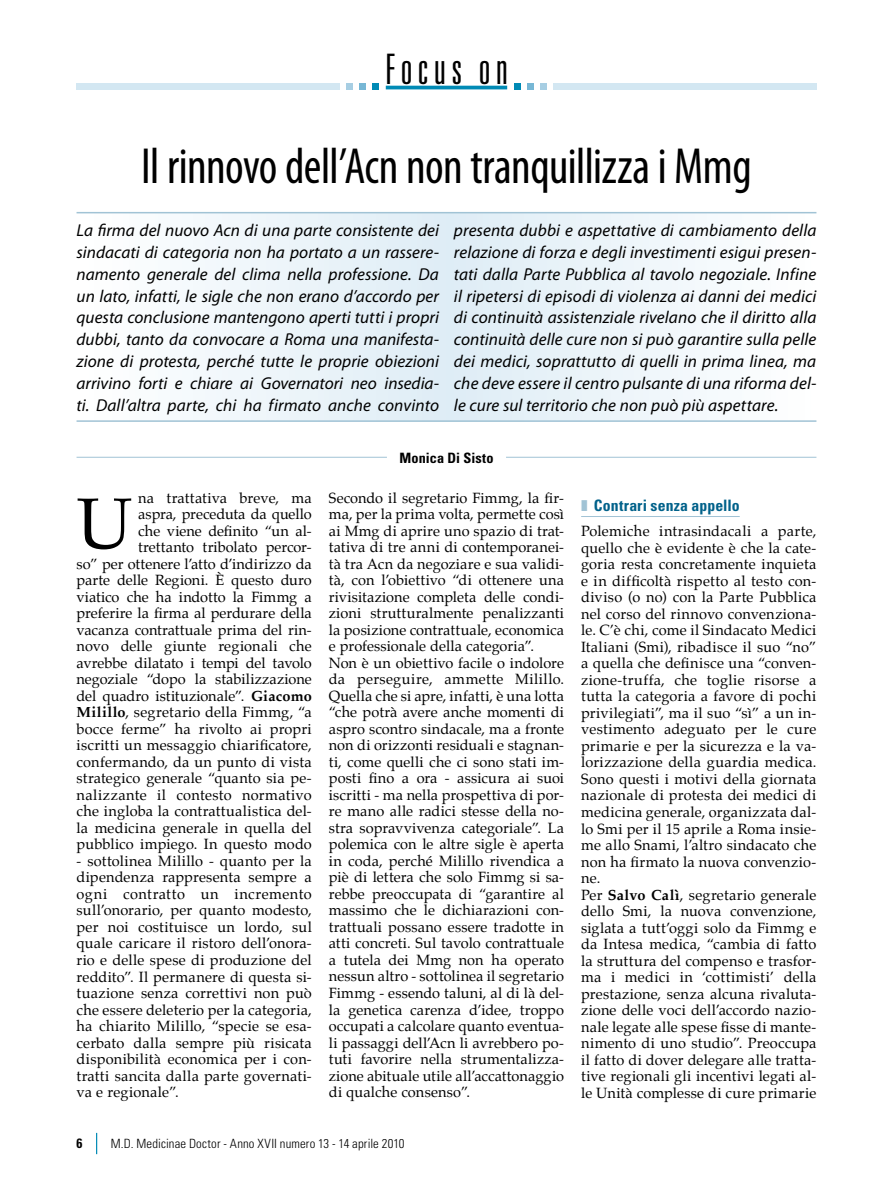
<style>
.page{position:relative;width:893px;height:1191px;background:#fff}
.page>*{position:absolute;margin:0;border:0;box-sizing:border-box;transform-origin:0 0}
.t1{font:72px "Palatino";color:#000}
.t2{font:condensed 51px "Myriad Pro";letter-spacing:-.01em;color:#000;scale:.95 1}
.t3{font:300 ultra-condensed 42px "Univers";color:#000}
.t4{font:italic 17.25px/21.8px "Myriad Pro";letter-spacing:.005em;color:#000;text-align:justify}
.t5{font:700 condensed 15.75px "Univers";letter-spacing:.005em;color:#00618a}
.t6{font:14.55px/16.5px "Palatino";letter-spacing:.01em;color:#000}
.t7{font:700 condensed 14.25px "Univers";letter-spacing:.01em;color:#000}
.t8{font:700 condensed 13.5px "Univers";color:#000}
.t9{font:300 condensed 12.75px "Univers";letter-spacing:.01em;color:#000}
.s1{font-weight:700}
.s2{color:#a1c3d5}
</style>
<div class="page">
<hr style="left:386px;top:86px;width:121px;height:3px;background:#008ab5">
<svg style="left:372px;top:83px;width:6px;height:6px"></svg>
<div style="left:359px;top:83px;width:7px;height:6px;background:#77b7d5"></div>
<svg style="left:347px;top:83px;width:6px;height:6px"></svg>
<div style="left:77px;top:83px;width:263px;height:6px;background:#d3e7f2"></div>
<svg style="left:540px;top:83px;width:6px;height:6px"></svg>
<div style="left:527px;top:83px;width:7px;height:6px;background:#77b7d5"></div>
<div style="left:514px;top:83px;width:7px;height:6px;background:#008ab5"></div>
<div style="left:553px;top:83px;width:263px;height:6px;background:#d3e7f2"></div>
<svg style="left:96px;top:1132px;width:1px;height:22px"></svg>
<hr style="left:581px;top:516px;width:159px;height:1px;background:#a1c3d5">
<svg style="left:77px;top:213px;width:739px;height:207px"></svg>
<hr style="left:77px;top:212px;width:739px;height:1px;background:#a1c3d5">
<hr style="left:77px;top:420px;width:739px;height:2px;background:#a1c3d5">
<hr style="left:77px;top:457px;width:310px;height:1px;background:#a1c3d5">
<hr style="left:506px;top:457px;width:310px;height:1px;background:#a1c3d5">
<h3 class="t3" style="left:385px;top:47px;width:124px">Focus on</h3>
<h2 class="t2" style="left:141px;top:135px;width:644px">Il rinnovo dell’Acn non tranquillizza i Mmg</h2>
<p class="t4" style="left:77px;top:219px;width:364px">La firma del nuovo Acn di una parte consistente dei sindacati di categoria non ha portato a un rassere&shy;namento generale del clima nella professione. Da un lato, infatti, le sigle che non erano d’accordo per questa conclusione mantengono aperti tutti i propri dubbi, tanto da convocare a Roma una manifesta&shy;zione di protesta, perché tutte le proprie obiezioni arrivino forti e chiare ai Governatori neo insedia&shy;ti. Dall’altra parte, chi ha firmato anche convinto</p>
<p class="t4" style="left:454px;top:219px;width:364px">presenta dubbi e aspettative di cambiamento della relazione di forza e degli investimenti esigui presen&shy;tati dalla Parte Pubblica al tavolo negoziale. Infine il ripetersi di episodi di violenza ai danni dei medici di continuità assistenziale rivelano che il diritto alla continuità delle cure non si può garantire sulla pelle dei medici, soprattutto di quelli in prima linea, ma che deve essere il centro pulsante di una riforma del&shy;le cure sul territorio che non può più aspettare.</p>
<p class="t7" style="left:399px;top:449px;width:96px">Monica Di Sisto</p>
<p class="t6" style="left:77px;top:491px;width:237px;text-align:right">na trattativa breve, ma<br>aspra, preceduta da quello<br>che viene definito “un al-<br>trettanto tribolato percor-<br>so” per ottenere l’atto d’indirizzo da parte delle Regioni. È questo duro viatico che ha indotto la Fimmg a preferire la firma al perdurare della vacanza contrattuale prima del rin&shy;novo delle giunte regionali che avrebbe dilatato i tempi del tavolo negoziale “dopo la stabilizzazione del quadro istituzionale”. <span class="s1">Giacomo Milillo</span>, segretario della Fimmg, “a bocce ferme” ha rivolto ai propri iscritti un messaggio chiarificatore, confermando, da un punto di vista strategico generale “quanto sia pe&shy;nalizzante il contesto normativo che ingloba la contrattualistica del&shy;la medicina generale in quella del pubblico impiego. In questo modo</p>
<p class="t6" style="left:77px;top:854px;width:237px;text-align:justify">- sottolinea Milillo - quanto per la dipendenza rappresenta sempre a ogni contratto un incremento sull’onorario, per quanto modesto, per noi costituisce un lordo, sul quale caricare il ristoro dell’onora&shy;rio e delle spese di produzione del reddito”. Il permanere di questa si&shy;tuazione senza correttivi non può che essere deleterio per la categoria, ha chiarito Milillo, “specie se esa&shy;cerbato dalla sempre più risicata disponibilità economica per i con&shy;tratti sancita dalla parte governati&shy;va e regionale”.</p>
<h1 class="t1" style="left:77px;top:477px;width:58px">U</h1>
<p class="t6" style="left:329px;top:491px;width:237px">Secondo il segretario Fimmg, la fir&shy;ma, per la prima volta, permette così ai Mmg di aprire uno spazio di trat&shy;tativa di tre anni di contemporanei&shy;tà tra Acn da negoziare e sua validi&shy;tà, con l’obiettivo “di ottenere una rivisitazione completa delle condi&shy;zioni strutturalmente penalizzanti la posizione contrattuale, economica e professionale della categoria”.<br>Non è un obiettivo facile o indolore da perseguire, ammette Milillo.<br>Quella che si apre, infatti, è una lotta “che potrà avere anche momenti di aspro scontro sindacale, ma a fronte non di orizzonti residuali e stagnan&shy;ti, come quelli che ci sono stati im&shy;posti fino a ora - assicura ai suoi iscritti - ma nella prospettiva di por&shy;re mano alle radici stesse della no&shy;stra sopravvivenza categoriale”. La polemica con le altre sigle è aperta in coda, perché Milillo rivendica a piè di lettera che solo Fimmg si sa&shy;rebbe preoccupata di “garantire al massimo che le dichiarazioni con&shy;trattuali possano essere tradotte in atti concreti. Sul tavolo contrattuale a tutela dei Mmg non ha operato nessun altro - sottolinea il segretario Fimmg - essendo taluni, al di là del&shy;la genetica carenza d’idee, troppo occupati a calcolare quanto eventua&shy;li passaggi dell’Acn li avrebbero po&shy;tuti favorire nella strumentalizza&shy;zione abituale utile all’accattonaggio di qualche consenso”.</p>
<p class="t5" style="left:581px;top:495px;width:160px"><span class="s2">❚</span> Contrari senza appello</p>
<p class="t6" style="left:581px;top:524px;width:237px">Polemiche intrasindacali a parte, quello che è evidente è che la cate&shy;goria resta concretamente inquieta e in difficoltà rispetto al testo con&shy;diviso (o no) con la Parte Pubblica nel corso del rinnovo convenziona&shy;le. C’è chi, come il Sindacato Medici Italiani (Smi), ribadisce il suo “no” a quella che definisce una “conven&shy;zione-truffa, che toglie risorse a tutta la categoria a favore di pochi privilegiati”, ma il suo “sì” a un in&shy;vestimento adeguato per le cure primarie e per la sicurezza e la va&shy;lorizzazione della guardia medica.<br>Sono questi i motivi della giornata nazionale di protesta dei medici di medicina generale, organizzata dal&shy;lo Smi per il 15 aprile a Roma insie&shy;me allo Snami, l’altro sindacato che non ha firmato la nuova convenzio&shy;ne.<br>Per <span class="s1">Salvo Calì</span>, segretario generale dello Smi, la nuova convenzione, siglata a tutt’oggi solo da Fimmg e da Intesa medica, “cambia di fatto la struttura del compenso e trasfor&shy;ma i medici in ‘cottimisti’ della prestazione, senza alcuna rivaluta&shy;zione delle voci dell’accordo nazio&shy;nale legate alle spese fisse di mante&shy;nimento di uno studio”. Preoccupa il fatto di dover delegare alle tratta&shy;tive regionali gli incentivi legati al&shy;le Unità complesse di cure primarie</p>
<p class="t8" style="left:77px;top:1135px;width:7px">6</p>
<p class="t9" style="left:111px;top:1136px;width:295px">M.D. Medicinae Doctor - Anno XVII numero 13 - 14 aprile 2010</p>
</div>
